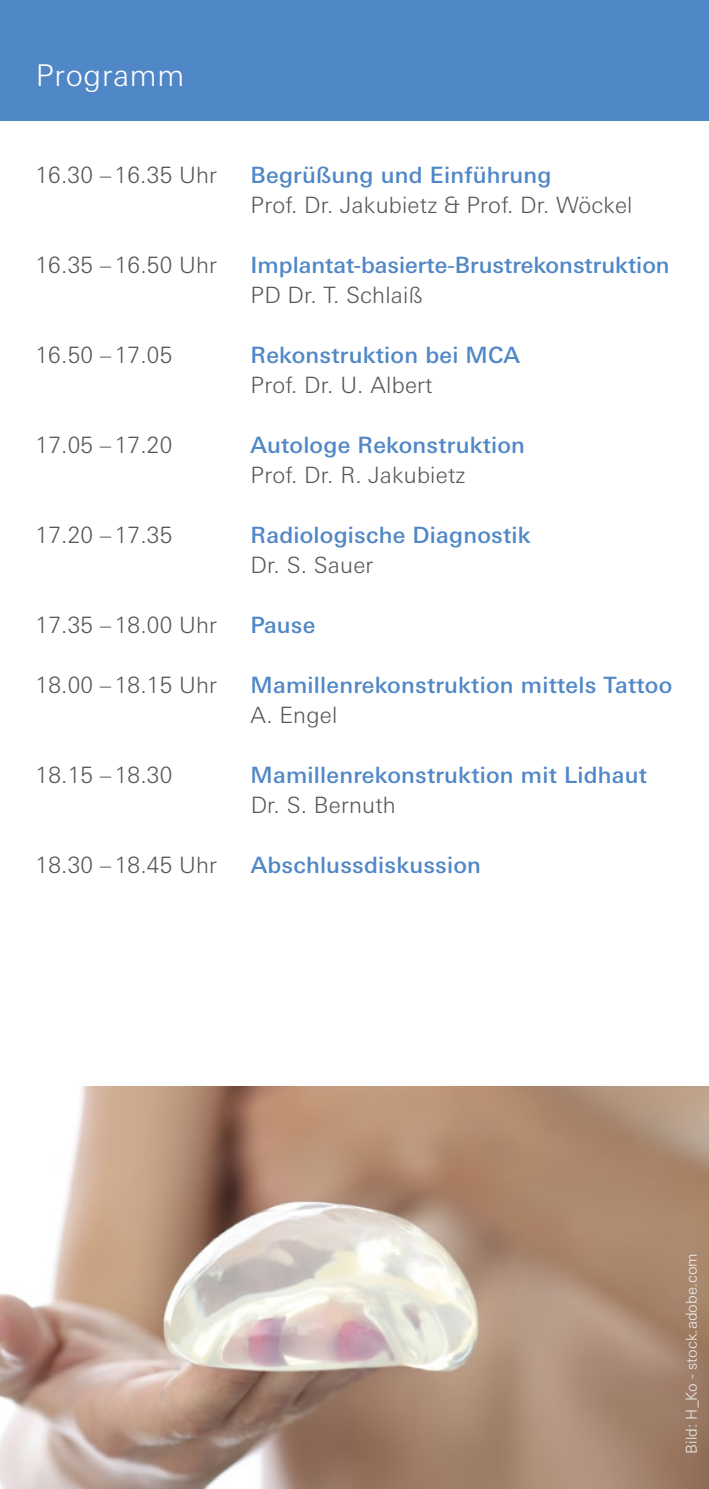
<style>
.page{position:relative;width:709px;height:1489px;background:#fff}
.page>*{position:absolute;margin:0;border:0;box-sizing:border-box;transform-origin:0 0}
.t1{font:300 30px "Univers Next Pro";letter-spacing:.025em;color:#fff}
.t2{font:300 22.5px "Univers Next Pro";letter-spacing:.01em;color:#575756}
.t3{font:500 22.5px "Univers Next Pro";letter-spacing:.01em;color:#5087c6}
.t4{font:300 15px "Univers Next Pro";color:#f0f0f0}
</style>
<div class="page">
<div style="left:0;top:0;width:709px;height:120px;background:#5087c6"></div>
<img style="left:0;top:1086px;width:709px;height:402px">
<h1 class="t1" style="left:36px;top:58px;width:150px">Programm</h1>
<p class="t2" style="left:35px;top:161px;width:183px">16.30 – 16.35 Uhr</p>
<p class="t3" style="left:250px;top:161px;width:302px">Begrüßung und Einführung</p>
<p class="t2" style="left:250px;top:191px;width:383px">Prof. Dr. Jakubietz &amp; Prof. Dr. Wöckel</p>
<p class="t2" style="left:35px;top:251px;width:183px">16.35 – 16.50 Uhr</p>
<p class="t3" style="left:250px;top:251px;width:420px">Implantat-basierte-Brustrekonstruktion</p>
<p class="t2" style="left:250px;top:281px;width:173px">PD Dr. T. Schlaiß</p>
<p class="t2" style="left:35px;top:341px;width:138px">16.50 – 17.05</p>
<p class="t3" style="left:250px;top:341px;width:271px">Rekonstruktion bei MCA</p>
<p class="t2" style="left:251px;top:371px;width:183px">Prof. Dr. U. Albert</p>
<p class="t2" style="left:36px;top:431px;width:138px">17.05 – 17.20</p>
<p class="t3" style="left:251px;top:431px;width:276px">Autologe Rekonstruktion</p>
<p class="t2" style="left:251px;top:461px;width:216px">Prof. Dr. R. Jakubietz</p>
<p class="t2" style="left:36px;top:521px;width:138px">17.20 – 17.35</p>
<p class="t3" style="left:251px;top:521px;width:281px">Radiologische Diagnostik</p>
<p class="t2" style="left:251px;top:551px;width:124px">Dr. S. Sauer</p>
<p class="t2" style="left:36px;top:611px;width:183px">17.35 – 18.00 Uhr</p>
<p class="t3" style="left:251px;top:611px;width:66px">Pause</p>
<p class="t2" style="left:36px;top:671px;width:183px">18.00 – 18.15 Uhr</p>
<p class="t3" style="left:251px;top:671px;width:423px">Mamillenrekonstruktion mittels Tattoo</p>
<p class="t2" style="left:251px;top:701px;width:88px">A. Engel</p>
<p class="t2" style="left:36px;top:761px;width:138px">18.15 – 18.30</p>
<p class="t3" style="left:251px;top:761px;width:398px">Mamillenrekonstruktion mit Lidhaut</p>
<p class="t2" style="left:251px;top:791px;width:147px">Dr. S. Bernuth</p>
<p class="t2" style="left:36px;top:851px;width:183px">18.30 – 18.45 Uhr</p>
<p class="t3" style="left:251px;top:851px;width:232px">Abschlussdiskussion</p>
<p class="t4" style="left:682px;top:1453px;width:202px;rotate:-90deg">Bild: H_Ko - stock.adobe.com</p>
</div>
